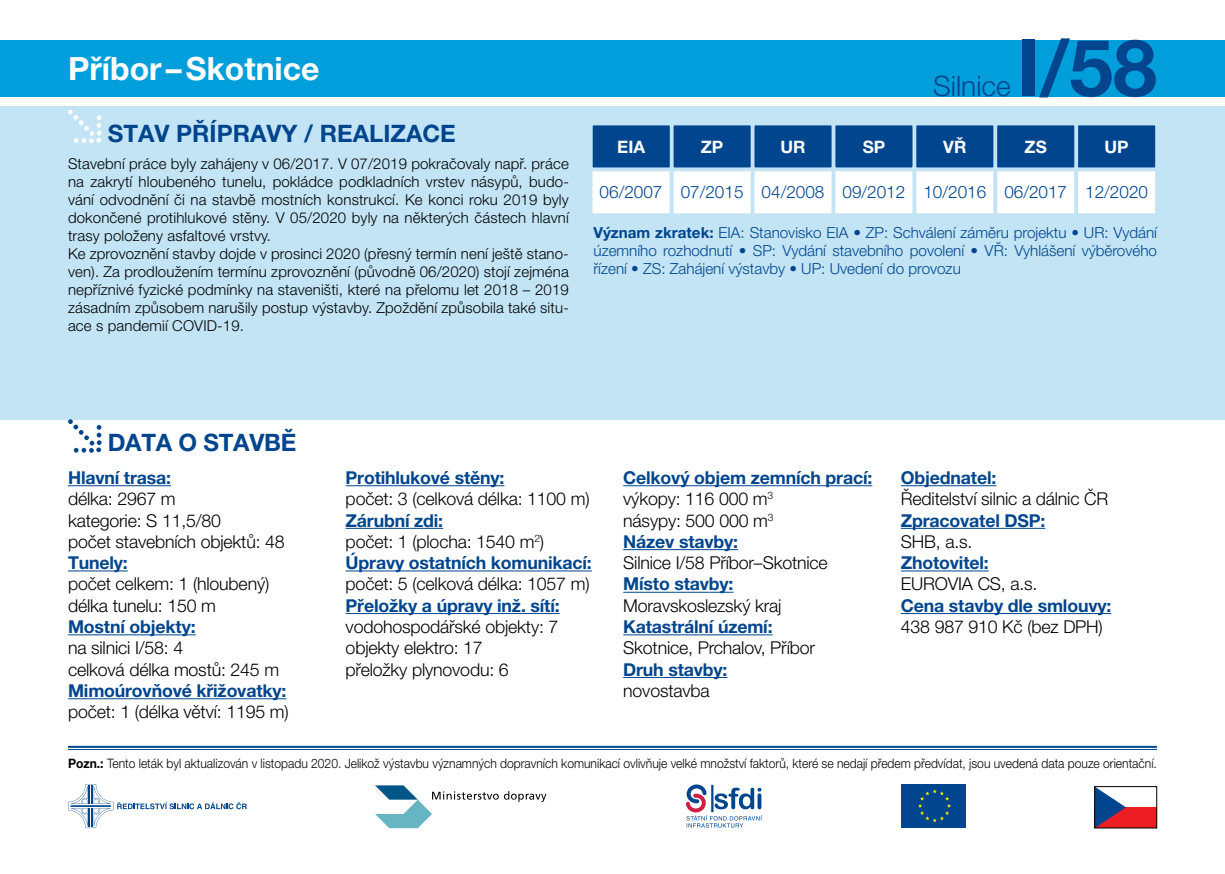
<style>
.page{position:relative;width:1225px;height:874px;background:#fff}
.page>*{position:absolute;margin:0;border:0;box-sizing:border-box;transform-origin:0 0}
.t1{font:700 78.8px "Helvetica Neue LT Pro";color:#00458d}
.t2{font:700 32px "Helvetica Neue LT Pro";color:#fff}
.t3{font:300 28.2px "Helvetica Neue LT Pro";color:#00458d}
.t4{font:700 24px "Helvetica Neue LT Pro";color:#00458d}
.t5{font:300 17.8px/21.2px "Helvetica Neue LT Pro";letter-spacing:-.01em;color:#000}
.t6{font:700 17.8px/21.2px "Helvetica Neue LT Pro";letter-spacing:-.01em;color:#00458d}
.t7{font:300 17.2px "Helvetica Neue LT Pro";color:#00458d}
.t8{font:700 17.2px "Helvetica Neue LT Pro";color:#fff}
.t9{font:300 15.2px/18.2px "Helvetica Neue LT Pro";color:#00458d;text-align:justify}
.t10{font:300 15px/18px "Helvetica Neue LT Pro";letter-spacing:.01em;color:#000}
.t11{font:300 13px "Helvetica Neue LT Pro";color:#000;scale:.93 1}
.s1{font-weight:700}
.s2{font-weight:300;color:#000}
</style>
<div class="page">
<div style="left:0;top:106px;width:1225px;height:313px;background:#c2e4f5"></div>
<svg style="left:68px;top:110px;width:34px;height:33px"></svg>
<div style="left:1077px;top:124px;width:79px;height:44px;background:#00458d"></div>
<div style="left:1076px;top:123px;width:81px;height:46px;border:2px solid #c2e4f5"></div>
<div style="left:915px;top:124px;width:79px;height:44px;background:#00458d"></div>
<div style="left:914px;top:123px;width:81px;height:46px;border:2px solid #c2e4f5"></div>
<div style="left:753px;top:124px;width:79px;height:44px;background:#00458d"></div>
<div style="left:752px;top:123px;width:81px;height:46px;border:2px solid #c2e4f5"></div>
<div style="left:996px;top:124px;width:79px;height:44px;background:#00458d"></div>
<div style="left:995px;top:123px;width:81px;height:46px;border:2px solid #c2e4f5"></div>
<div style="left:834px;top:124px;width:79px;height:44px;background:#00458d"></div>
<div style="left:833px;top:123px;width:81px;height:46px;border:2px solid #c2e4f5"></div>
<div style="left:672px;top:124px;width:79px;height:44px;background:#00458d"></div>
<div style="left:671px;top:123px;width:81px;height:46px;border:2px solid #c2e4f5"></div>
<div style="left:592px;top:124px;width:79px;height:44px;background:#00458d"></div>
<div style="left:591px;top:123px;width:80px;height:46px;border:2px solid #c2e4f5"></div>
<div style="left:1077px;top:170px;width:79px;height:44px;background:#fff"></div>
<div style="left:1076px;top:169px;width:81px;height:46px;border:2px solid #c2e4f5"></div>
<div style="left:915px;top:170px;width:79px;height:44px;background:#fff"></div>
<div style="left:914px;top:169px;width:81px;height:46px;border:2px solid #c2e4f5"></div>
<div style="left:753px;top:170px;width:79px;height:44px;background:#fff"></div>
<div style="left:752px;top:169px;width:81px;height:46px;border:2px solid #c2e4f5"></div>
<div style="left:996px;top:170px;width:79px;height:44px;background:#fff"></div>
<div style="left:995px;top:169px;width:81px;height:46px;border:2px solid #c2e4f5"></div>
<div style="left:834px;top:170px;width:79px;height:44px;background:#fff"></div>
<div style="left:833px;top:169px;width:81px;height:46px;border:2px solid #c2e4f5"></div>
<div style="left:672px;top:170px;width:79px;height:44px;background:#fff"></div>
<div style="left:671px;top:169px;width:81px;height:46px;border:2px solid #c2e4f5"></div>
<div style="left:591px;top:170px;width:79px;height:44px;background:#fff"></div>
<div style="left:590px;top:169px;width:81px;height:46px;border:2px solid #c2e4f5"></div>
<hr style="left:68px;top:745px;width:1089px;height:2px;background:#00458d">
<hr style="left:68px;top:748px;width:1089px;height:1px;background:#00458d">
<hr style="left:68px;top:485px;width:103px;height:1px;background:#00458d">
<hr style="left:68px;top:570px;width:60px;height:1px;background:#00458d">
<hr style="left:68px;top:634px;width:128px;height:1px;background:#00458d">
<hr style="left:68px;top:698px;width:218px;height:1px;background:#00458d">
<hr style="left:346px;top:485px;width:158px;height:1px;background:#00458d">
<hr style="left:346px;top:527px;width:97px;height:1px;background:#00458d">
<hr style="left:346px;top:570px;width:246px;height:1px;background:#00458d">
<hr style="left:346px;top:612px;width:213px;height:1px;background:#00458d">
<hr style="left:623px;top:485px;width:249px;height:1px;background:#00458d">
<hr style="left:623px;top:549px;width:115px;height:1px;background:#00458d">
<hr style="left:623px;top:591px;width:110px;height:1px;background:#00458d">
<hr style="left:623px;top:634px;width:149px;height:1px;background:#00458d">
<hr style="left:623px;top:676px;width:104px;height:1px;background:#00458d">
<hr style="left:901px;top:485px;width:95px;height:1px;background:#00458d">
<hr style="left:901px;top:527px;width:144px;height:1px;background:#00458d">
<hr style="left:901px;top:570px;width:87px;height:1px;background:#00458d">
<hr style="left:901px;top:612px;width:210px;height:1px;background:#00458d">
<div style="left:0;top:40px;width:1225px;height:56px;background:#009fdb"></div>
<svg style="left:68px;top:419px;width:34px;height:33px"></svg>
<div style="left:901px;top:784px;width:65px;height:43px;background:#00458d"></div>
<svg style="left:918px;top:789px;width:33px;height:32px"></svg>
<div style="left:1094px;top:806px;width:62px;height:21px;background:#ed1d24"></div>
<svg style="left:1096px;top:788px;width:30px;height:37px"></svg>
<div style="left:1094px;top:786px;width:63px;height:41px;border:1px solid #000"></div>
<svg style="left:68px;top:784px;width:179px;height:43px"></svg>
<svg style="left:686px;top:784px;width:76px;height:43px"></svg>
<svg style="left:375px;top:785px;width:171px;height:42px"></svg>
<h2 class="t2" style="left:68px;top:48px;width:253px">Příbor –Skotnice</h2>
<h3 class="t4" style="left:108px;top:119px;width:350px">STAV PŘÍPRAVY / REALIZACE</h3>
<p class="t10" style="left:68px;top:154px;width:502px">Stavební práce byly zahájeny v 06/2017. V 07/2019 pokračovaly např. práce na zakrytí hloubeného tunelu, pokládce podkladních vrstev násypů, budo&shy;vání odvodnění či na stavbě mostních konstrukcí. Ke konci roku 2019 byly dokončené protihlukové stěny. V 05/2020 byly na některých částech hlavní trasy položeny asfaltové vrstvy.<br>Ke zprovoznění stavby dojde v prosinci 2020 (přesný termín není ještě stano&shy;ven). Za prodloužením termínu zprovoznění (původně 06/2020) stojí zejména nepříznivé fyzické podmínky na staveništi, které na přelomu let 2018 – 2019 zásadním způsobem narušily postup výstavby. Zpoždění způsobila také situ&shy;ace s pandemií COVID-19.</p>
<h3 class="t3" style="left:933px;top:69px;width:79px">Silnice</h3>
<h1 class="t1" style="left:1016px;top:19px;width:142px">I/58</h1>
<p class="t8" style="left:617px;top:136px;width:29px">EIA</p>
<p class="t8" style="left:701px;top:136px;width:24px">ZP</p>
<p class="t8" style="left:780px;top:136px;width:27px">UR</p>
<p class="t8" style="left:862px;top:136px;width:24px">SP</p>
<p class="t8" style="left:943px;top:136px;width:25px">VŘ</p>
<p class="t8" style="left:1024px;top:136px;width:24px">ZS</p>
<p class="t8" style="left:1104px;top:136px;width:26px">UP</p>
<p class="t7" style="left:599px;top:182px;width:550px">06/2007 07/2015 04/2008 09/2012 10/2016 06/2017 12/2020</p>
<p class="t9" style="left:593px;top:223px;width:565px"><span class="s1">Význam zkratek:</span> EIA: Stanovisko EIA • ZP: Schválení záměru projektu • UR: Vydání územního rozhodnutí • SP: Vydání stavebního povolení • VŘ: Vyhlášení výběrového řízení • ZS: Zahájení výstavby • UP: Uvedení do provozu</p>
<h3 class="t4" style="left:108px;top:427px;width:190px">DATA O STAVBĚ</h3>
<p class="t6" style="left:68px;top:466px;width:104px">Hlavní trasa:</p>
<p class="t5" style="left:68px;top:487px;width:218px">délka: 2967 m<br>kategorie: S 11,5/80<br>počet stavebních objektů: 48</p>
<p class="t6" style="left:68px;top:551px;width:61px">Tunely:</p>
<p class="t5" style="left:68px;top:573px;width:203px">počet celkem: 1 (hloubený) délka tunelu: 150 m</p>
<p class="t6" style="left:68px;top:615px;width:129px">Mostní objekty:</p>
<p class="t5" style="left:68px;top:636px;width:213px">na silnici I/58: 4<br>celková délka mostů: 245 m</p>
<p class="t6" style="left:68px;top:679px;width:220px">Mimoúrovňové křižovatky:</p>
<p class="t5" style="left:68px;top:700px;width:222px">počet: 1 (délka větví: 1195 m)</p>
<p class="t6" style="left:346px;top:466px;width:160px">Protihlukové stěny:</p>
<p class="t5" style="left:346px;top:487px;width:245px">počet: 3 (celková délka: 1100 m)</p>
<p class="t6" style="left:346px;top:509px;width:248px">Zárubní zdi:<br><span class="s2">počet: 1 (plocha: 1540 m</span><sup>2</sup><span class="s2">)<br></span>Úpravy ostatních komunikací:</p>
<p class="t5" style="left:346px;top:573px;width:245px">počet: 5 (celková délka: 1057 m)</p>
<p class="t6" style="left:346px;top:594px;width:215px">Přeložky a úpravy inž. sítí:</p>
<p class="t5" style="left:346px;top:615px;width:214px">vodohospodářské objekty: 7 objekty elektro: 17<br>přeložky plynovodu: 6</p>
<p class="t6" style="left:623px;top:466px;width:251px">Celkový objem zemních prací: <span class="s2">výkopy: 116 000 m</span><sup>3<br></sup><span class="s2">násypy: 500 000 m</span><sup>3<br></sup>Název stavby:</p>
<p class="t5" style="left:623px;top:551px;width:206px">Silnice I/58 Příbor–Skotnice</p>
<p class="t6" style="left:623px;top:573px;width:112px">Místo stavby:</p>
<p class="t5" style="left:623px;top:594px;width:160px">Moravskoslezský kraj</p>
<p class="t6" style="left:623px;top:615px;width:151px">Katastrální území:</p>
<p class="t5" style="left:623px;top:636px;width:193px">Skotnice, Prchalov, Příbor</p>
<p class="t6" style="left:623px;top:658px;width:106px">Druh stavby:</p>
<p class="t5" style="left:623px;top:679px;width:88px">novostavba</p>
<p class="t6" style="left:901px;top:466px;width:97px">Objednatel:</p>
<p class="t5" style="left:901px;top:487px;width:209px">Ředitelství silnic a dálnic ČR</p>
<p class="t6" style="left:901px;top:509px;width:146px">Zpracovatel DSP:</p>
<p class="t5" style="left:901px;top:530px;width:73px">SHB, a.s.</p>
<p class="t6" style="left:901px;top:551px;width:89px">Zhotovitel:</p>
<p class="t5" style="left:901px;top:573px;width:138px">EUROVIA CS, a.s.</p>
<p class="t6" style="left:901px;top:594px;width:212px">Cena stavby dle smlouvy:</p>
<p class="t5" style="left:901px;top:615px;width:203px">438 987 910 Kč (bez DPH)</p>
<p class="t11" style="left:68px;top:755px;width:1172px"><span class="s1">Pozn.:</span> Tento leták byl aktualizován v listopadu 2020. Jelikož výstavbu významných dopravních komunikací ovlivňuje velké množství faktorů, které se nedají předem předvídat, jsou uvedená data pouze orientační.</p>
</div>
